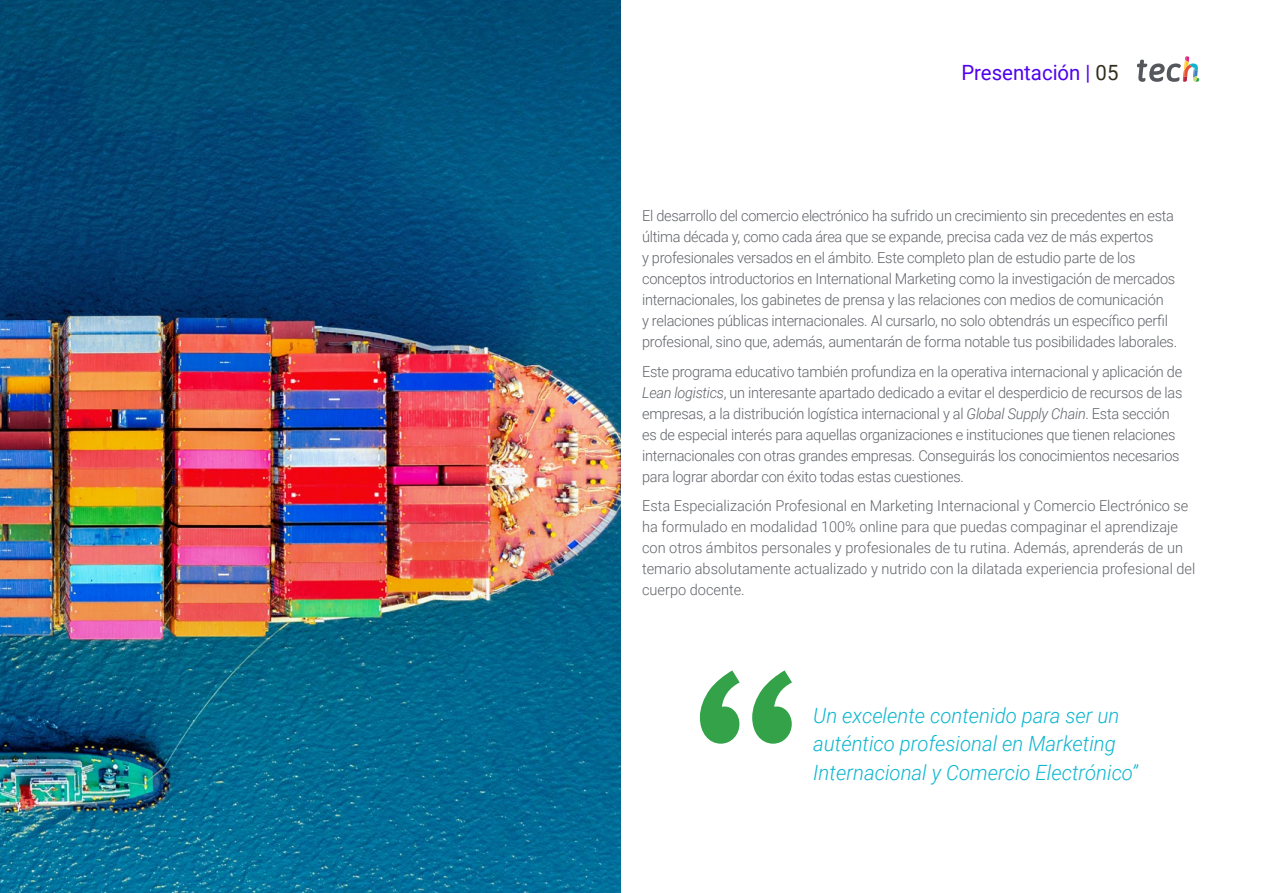
<style>
.page{position:relative;width:1263px;height:893px;background:#fff}
.page>*{position:absolute;margin:0;border:0;box-sizing:border-box;transform-origin:0 0}
.t1{font:italic 300 21px/28.5px "Roboto";color:#0fb6cf}
.t2{font:21px "Roboto";color:#5002ee}
.t3{font:300 15px/21px "Roboto";letter-spacing:-.02em;color:#61646a}
.t4{font:300 15px/21px "Roboto";color:#61646a}
.s1{color:#312e20}
.s2{font-style:italic}
</style>
<div class="page">
<svg style="left:700px;top:670px;width:92px;height:74px"></svg>
<img style="left:0;top:0;width:621px;height:893px">
<svg style="left:1137px;top:56px;width:62px;height:26px"></svg>
<h1 class="t2" style="left:961px;top:57px;width:159px">Presentación | <span class="s1">05</span></h1>
<p class="t3" style="left:642px;top:205px;width:536px">El desarrollo del comercio electrónico ha sufrido un crecimiento sin precedentes en esta última década y, como cada área que se expande, precisa cada vez de más expertos<br>y profesionales versados en el ámbito. Este completo plan de estudio parte de los conceptos introductorios en International Marketing como la investigación de mercados internacionales, los gabinetes de prensa y las relaciones con medios de comunicación<br>y relaciones públicas internacionales. Al cursarlo, no solo obtendrás un específico perfil profesional, sino que, además, aumentarán de forma notable tus posibilidades laborales.</p>
<p class="t3" style="left:642px;top:360px;width:542px">Este programa educativo también profundiza en la operativa internacional y aplicación de <span class="s2">Lean logistics</span>, un interesante apartado dedicado a evitar el desperdicio de recursos de las empresas, a la distribución logística internacional y al <span class="s2">Global Supply Chain</span>. Esta sección es de especial interés para aquellas organizaciones e instituciones que tienen relaciones internacionales con otras grandes empresas. Conseguirás los conocimientos necesarios para lograr abordar con éxito todas estas cuestiones.</p>
<p class="t4" style="left:642px;top:495px;width:555px">Esta Especialización Profesional en Marketing Internacional y Comercio Electrónico se ha formulado en modalidad 100% online para que puedas compaginar el aprendizaje con otros ámbitos personales y profesionales de tu rutina. Además, aprenderás de un temario absolutamente actualizado y nutrido con la dilatada experiencia profesional del cuerpo docente.</p>
<h1 class="t1" style="left:813px;top:700px;width:326px">Un excelente contenido para ser un auténtico profesional en Marketing<br>Internacional y Comercio Electrónico”</h1>
</div>
